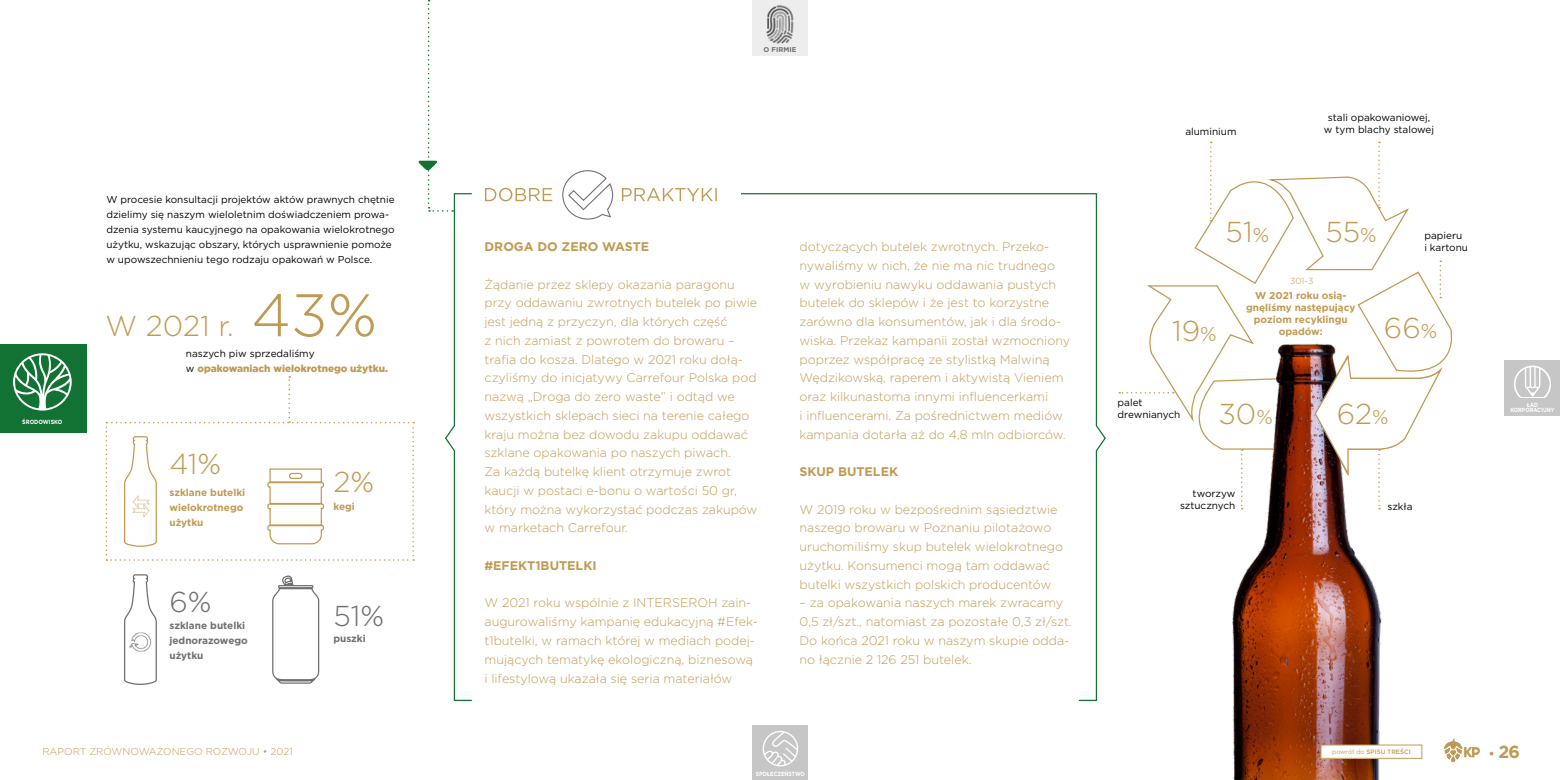
<style>
.page{position:relative;width:1560px;height:780px;background:#fff}
.page>*{position:absolute;margin:0;border:0;box-sizing:border-box;transform-origin:0 0}
.t1{font:300 28.75px "Gotham";color:#c09a53}
.t2{font:300 28.75px "Gotham";color:#706f6f}
.t3{font:700 17.5px "Gotham";color:#c09a53}
.t4{font:300 12.5px/18.8px "Gotham";color:#c09a53}
.t5{font:700 12.5px "Gotham";color:#c09a53}
.t6{font:10px/15px "Gotham";color:#000}
.t7{font:700 10px/12px "Gotham";color:#c09a53}
.t8{font:900 10px/15px "Gotham";color:#c09a53}
.t9{font:700 10px/15px "Gotham";color:#706f6f}
.t10{font:300 10px "Gotham";color:#c09a53}
.t11{font:300 8.75px "Gotham";color:#c09a53}
.t12{font:700 6.88px "Gotham";color:#706f6f}
.t13{font:500 6.25px "Gotham";color:#c09a53}
.t14{font:700 6px/5.6px "Gotham";color:#fff;text-align:center;scale:.85 1}
.t15{font:700 6px "Gotham";color:#fff;scale:.9 1}
.s1{font-size:60px}
.s2{font-weight:400;color:#000}
.s3{font-size:20px}
.s4{font-weight:400}
.s5{font-size:12.5px}
</style>
<div class="page">
<svg style="left:445px;top:192px;width:653px;height:509px"></svg>
<svg style="left:418px;top:0;width:35px;height:212px"></svg>
<svg style="left:124px;top:574px;width:33px;height:111px"></svg>
<svg style="left:272px;top:575px;width:48px;height:109px"></svg>
<svg style="left:1147px;top:159px;width:297px;height:156px"></svg>
<svg style="left:1209px;top:142px;width:2px;height:79px"></svg>
<svg style="left:1377px;top:142px;width:2px;height:66px"></svg>
<svg style="left:1439px;top:260px;width:1px;height:38px"></svg>
<svg style="left:106px;top:376px;width:308px;height:184px"></svg>
<svg style="left:485px;top:170px;width:231px;height:50px"></svg>
<img style="left:129px;top:631px;width:23px;height:21px">
<img style="left:128px;top:492px;width:25px;height:27px">
<img style="left:1087px;top:315px;width:449px;height:465px">
<svg style="left:1313px;top:353px;width:128px;height:156px"></svg>
<svg style="left:1443px;top:738px;width:36px;height:24px"></svg>
<div style="left:1320px;top:745px;width:101px;height:13px;background:#fff"></div>
<div style="left:752px;top:0;width:55px;height:55px;background:#ededed"></div>
<img style="left:766px;top:5px;width:28px;height:39px">
<div style="left:0;top:344px;width:87px;height:88px;background:#117233"></div>
<svg style="left:13px;top:353px;width:59px;height:57px"></svg>
<div style="left:752px;top:725px;width:55px;height:55px;background:#c6c6c6"></div>
<svg style="left:762px;top:731px;width:36px;height:35px"></svg>
<div style="left:1504px;top:361px;width:55px;height:55px;background:#c6c6c6"></div>
<svg style="left:1514px;top:365px;width:36px;height:33px"></svg>
<p class="t15" style="left:22px;top:417px;width:46px">ŚRODOWISKO</p>
<p class="t6" style="left:106px;top:192px;width:290px">W procesie konsultacji projektów aktów prawnych chętnie dzielimy się naszym wieloletnim doświadczeniem prowa&shy;dzenia systemu kaucyjnego na opakowania wielokrotnego użytku, wskazując obszary, których usprawnienie pomoże w upowszechnieniu tego rodzaju opakowań w Polsce.</p>
<h1 class="t1" style="left:106px;top:308px;width:273px">W 2021 r. <span class="s1">43%</span></h1>
<p class="t8" style="left:186px;top:345px;width:203px"><span class="s2">naszych piw sprzedaliśmy<br>w</span> opakowaniach wielokrotnego użytku.</p>
<h1 class="t1" style="left:169px;top:445px;width:53px">41%</h1>
<p class="t7" style="left:169px;top:484px;width:77px;line-height:15px">szklane butelki wielokrotnego użytku</p>
<h1 class="t2" style="left:169px;top:583px;width:44px">6%</h1>
<p class="t9" style="left:169px;top:618px;width:80px">szklane butelki jednorazowego użytku</p>
<h1 class="t1" style="left:333px;top:463px;width:42px">2%</h1>
<p class="t7" style="left:333px;top:501px;width:23px">kegi</p>
<h1 class="t2" style="left:333px;top:597px;width:52px">51%</h1>
<p class="t9" style="left:333px;top:630px;width:34px">puszki</p>
<p class="t12" style="left:763px;top:45px;width:34px">O FIRMIE</p>
<p class="t5" style="left:484px;top:238px;width:166px">DROGA DO ZERO WASTE</p>
<p class="t4" style="left:484px;top:274px;width:274px">Żądanie przez sklepy okazania paragonu przy oddawaniu zwrotnych butelek po piwie jest jedną z przyczyn, dla których część<br>z nich zamiast z powrotem do browaru – trafia do kosza. Dlatego w 2021 roku dołą&shy;czyliśmy do inicjatywy Carrefour Polska pod nazwą „Droga do zero waste” i odtąd we wszystkich sklepach sieci na terenie całego kraju można bez dowodu zakupu oddawać szklane opakowania po naszych piwach.<br>Za każdą butelkę klient otrzymuje zwrot kaucji w postaci e-bonu o wartości 50 gr, który można wykorzystać podczas zakupów w marketach Carrefour.</p>
<p class="t5" style="left:484px;top:557px;width:114px">#EFEKT1BUTELKI</p>
<p class="t4" style="left:484px;top:593px;width:275px">W 2021 roku wspólnie z INTERSEROH zain&shy;augurowaliśmy kampanię edukacyjną #Efek&shy;t1butelki, w ramach której w mediach podej&shy;mujących tematykę ekologiczną, biznesową i lifestylową ukazała się seria materiałów</p>
<p class="t4" style="left:799px;top:237px;width:272px">dotyczących butelek zwrotnych. Przeko&shy;nywaliśmy w nich, że nie ma nic trudnego<br>w wyrobieniu nawyku oddawania pustych butelek do sklepów i że jest to korzystne zarówno dla konsumentów, jak i dla środo&shy;wiska. Przekaz kampanii został wzmocniony poprzez współpracę ze stylistką Malwiną Wędzikowską, raperem i aktywistą Vieniem oraz kilkunastoma innymi influencerkami<br>i influencerami. Za pośrednictwem mediów kampania dotarła aż do 4,8 mln odbiorców.</p>
<p class="t5" style="left:799px;top:463px;width:100px">SKUP BUTELEK</p>
<p class="t4" style="left:799px;top:499px;width:265px">W 2019 roku w bezpośrednim sąsiedztwie naszego browaru w Poznaniu pilotażowo uruchomiliśmy skup butelek wielokrotnego użytku. Konsumenci mogą tam oddawać butelki wszystkich polskich producentów</p>
<p class="t4" style="left:799px;top:593px;width:274px">– za opakowania naszych marek zwracamy 0,5 zł/szt., natomiast za pozostałe 0,3 zł/szt.<br>Do końca 2021 roku w naszym skupie odda&shy;no łącznie 2 126 251 butelek.</p>
<p class="t6" style="left:1185px;top:123px;width:53px">aluminium</p>
<p class="t6" style="left:1323px;top:111px;width:112px;line-height:12px;text-align:center">stali opakowaniowej, w tym blachy stalowej</p>
<h1 class="t1" style="left:1225px;top:213px;width:45px">51<span class="s3">%</span></h1>
<h1 class="t1" style="left:1325px;top:213px;width:53px">55<span class="s3">%</span></h1>
<p class="t11" style="left:1289px;top:276px;width:25px">301-3</p>
<p class="t6" style="left:1423px;top:229px;width:45px;line-height:12px">papieru<br>i kartonu</p>
<p class="t7" style="left:1245px;top:289px;width:111px;text-align:center">W 2021 roku osią&shy;gnęliśmy następujący poziom recyklingu opadów:</p>
<h1 class="t1" style="left:1172px;top:313px;width:46px">19<span class="s3">%</span></h1>
<h1 class="t1" style="left:1383px;top:310px;width:55px">66<span class="s3">%</span></h1>
<p class="t6" style="left:1117px;top:396px;width:64px;line-height:12px">palet drewnianych</p>
<h1 class="t1" style="left:1218px;top:396px;width:56px">30<span class="s3">%</span></h1>
<p class="t6" style="left:1179px;top:487px;width:57px;line-height:12px;text-align:right">tworzyw sztucznych</p>
<h1 class="t1" style="left:1336px;top:396px;width:53px">62<span class="s3">%</span></h1>
<p class="t6" style="left:1387px;top:498px;width:27px">szkła</p>
<p class="t14" style="left:1510px;top:401px;width:53px">ŁAD<br>KORPORACYJNY</p>
<p class="t10" style="left:42px;top:744px;width:252px">RAPORT ZRÓWNOWAŻONEGO ROZWOJU • 2021</p>
<p class="t13" style="left:1331px;top:747px;width:80px"><span class="s4">powrót do</span> SPISU TREŚCI</p>
<h2 class="t3" style="left:1488px;top:740px;width:33px"><span class="s5">•</span> 26</h2>
<p class="t14" style="left:756px;top:770px;width:59px">SPOŁECZEŃSTWO</p>
</div>
